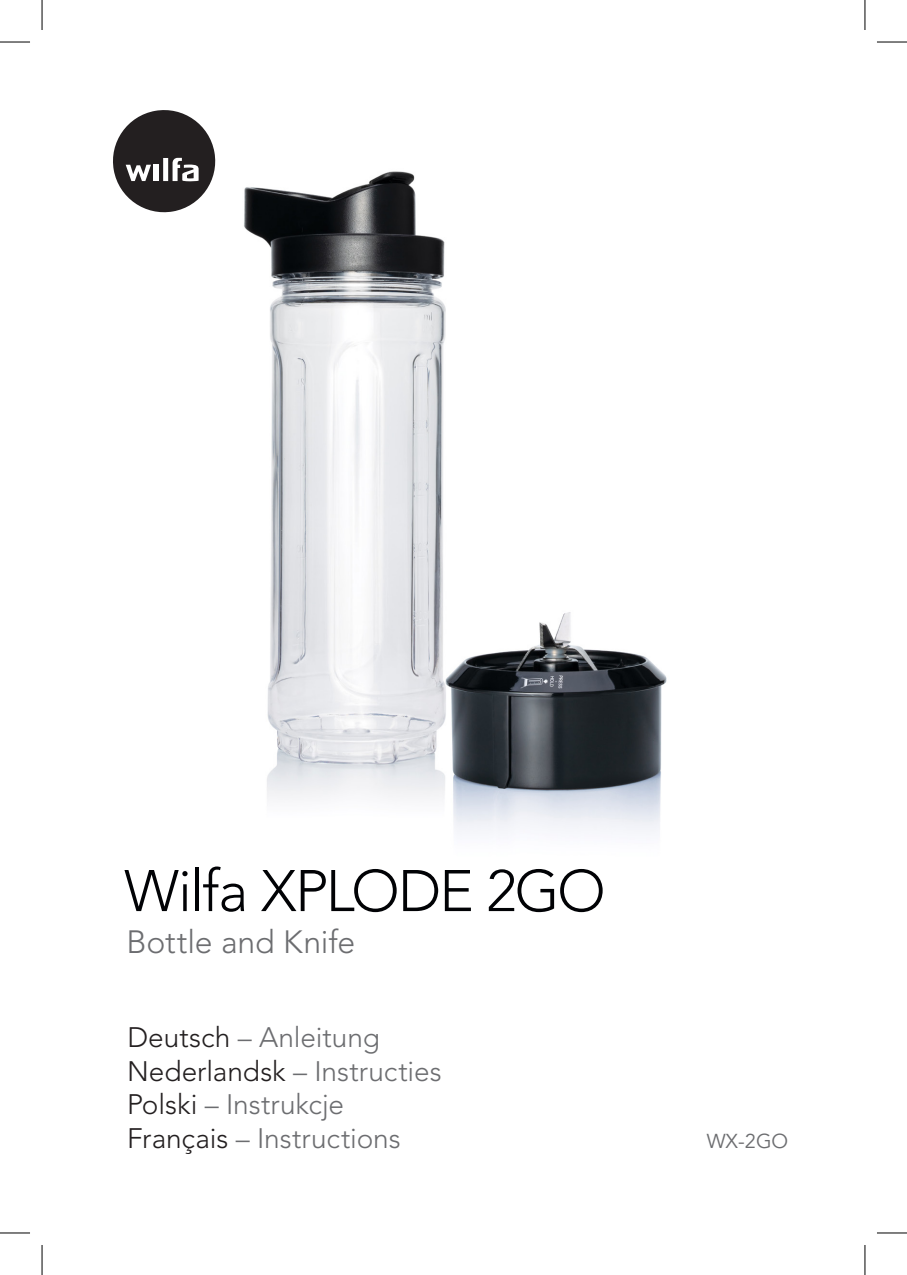
<style>
.page{position:relative;width:907px;height:1275px;background:#fff}
.page>*{position:absolute;margin:0;border:0;box-sizing:border-box;transform-origin:0 0}
.t1{font:300 58px "Avenir LT Std";letter-spacing:-.035em;color:#010205}
.t2{font:300 32px "Avenir LT Pro";letter-spacing:-.005em;color:#6c6d70}
.t3{font:300 28px "Avenir LT Pro";color:#6c6d70}
.t4{font:20px "Avenir LT Std";color:#6c6d70}
.s1{color:#231f20}
</style>
<div class="page">
<img style="left:160px;top:158px;width:507px;height:674px">
<svg style="left:113px;top:110px;width:102px;height:102px"></svg>
<hr style="left:0;top:42px;width:30px;height:1px;background:#000">
<hr style="left:876px;top:42px;width:30px;height:1px;background:#000">
<hr style="left:0;top:1232px;width:30px;height:1px;background:#000">
<hr style="left:876px;top:1232px;width:30px;height:1px;background:#000">
<hr style="left:42px;top:0;width:1px;height:30px;background:#000">
<hr style="left:42px;top:1245px;width:1px;height:30px;background:#000">
<hr style="left:864px;top:0;width:1px;height:30px;background:#000">
<hr style="left:864px;top:1245px;width:1px;height:30px;background:#000">
<p class="t1" style="left:124px;top:857px;width:482px">Wilfa XPLODE 2GO</p>
<p class="t2" style="left:127px;top:923px;width:230px">Bottle and Knife</p>
<p class="t3" style="left:127px;top:1021px;width:254px"><span class="s1">Deutsch</span> – Anleitung</p>
<p class="t3" style="left:127px;top:1054px;width:316px"><span class="s1">Nederlandsk</span> – Instructies</p>
<p class="t3" style="left:127px;top:1088px;width:218px"><span class="s1">Polski</span> – Instrukcje</p>
<p class="t3" style="left:127px;top:1121px;width:275px"><span class="s1">Français</span> – Instructions</p>
<p class="t4" style="left:706px;top:1129px;width:83px">WX-2GO</p>
</div>
